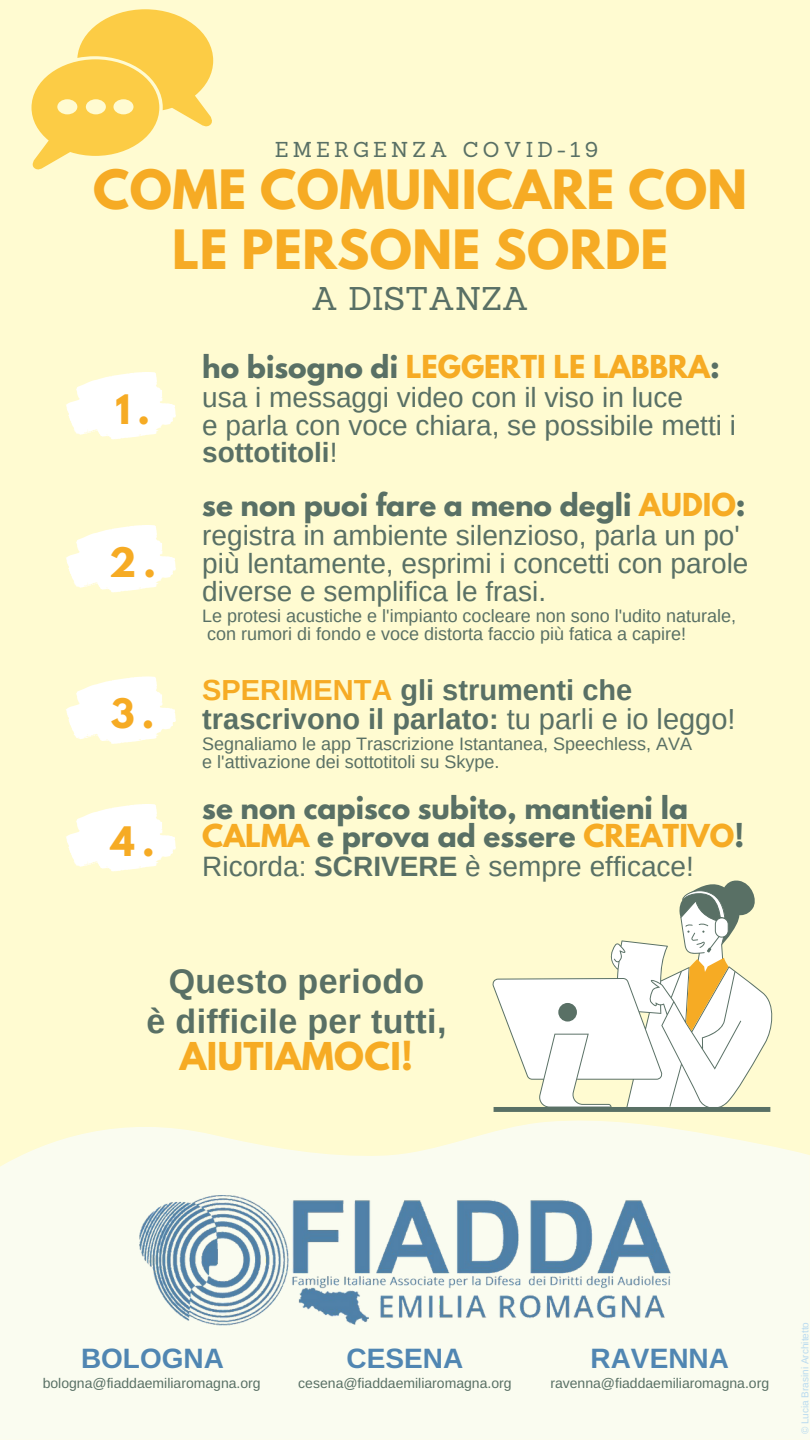
<style>
.page{position:relative;width:810px;height:1440px;background:#fffbd1}
.page>*{position:absolute;margin:0;border:0;box-sizing:border-box;transform-origin:0 0}
.t1{font:700 48px/60px "League Spartan";letter-spacing:.01em;color:#f6ab24;text-align:center}
.t2{font:700 36px "League Spartan";color:#f6ab24}
.t3{font:700 34px/39.8px "Arimo";letter-spacing:.01em;color:#597065;text-align:center}
.t4{font:700 34px "League Spartan";letter-spacing:.01em;color:#f6ab24}
.t5{font:32px "Sanchez";color:#597065}
.t6{font:700 29px/28.5px "Arimo";color:#597065}
.t7{font:28px/27.8px "Arimo";color:#597065}
.t8{font:700 28px/27.8px "League Spartan";color:#597065}
.t9{font:700 28px "League Spartan";color:#f6ab24}
.t10{font:700 28px "Arimo";color:#5086b2}
.t11{font:21px "Sanchez";letter-spacing:.2em;color:#597065}
.t12{font:18px/18px "Arimo";color:#597065}
.t13{font:14px "Arimo";color:#597065}
.t14{font:10px "Arimo";color:#b8daef}
.s1{color:#597065}
.s2{font-weight:700}
.s3{color:#f6ab24}
.s4{font-weight:400}
</style>
<div class="page">
<svg style="left:0;top:1120px;width:810px;height:320px;background:#fafbed"></svg>
<svg style="left:66px;top:372px;width:110px;height:67px"></svg>
<svg style="left:66px;top:525px;width:110px;height:67px"></svg>
<svg style="left:66px;top:804px;width:110px;height:67px"></svg>
<svg style="left:66px;top:676px;width:110px;height:68px"></svg>
<img style="left:139px;top:1195px;width:531px;height:131px">
<svg style="left:31px;top:9px;width:183px;height:161px"></svg>
<svg style="left:699px;top:880px;width:51px;height:8px"></svg>
<svg style="left:493px;top:890px;width:279px;height:219px"></svg>
<svg style="left:494px;top:931px;width:276px;height:181px;fill:#fff"></svg>
<p class="t11" style="left:275px;top:136px;width:325px">EMERGENZA COVID-19</p>
<h1 class="t1" style="left:93px;top:166px;width:655px">COME COMUNICARE CON<br>LE PERSONE SORDE</h1>
<p class="t2" style="left:115px;top:391px;width:36px">1.</p>
<p class="t2" style="left:109px;top:544px;width:48px">2.</p>
<p class="t2" style="left:111px;top:696px;width:45px">3.</p>
<p class="t2" style="left:111px;top:823px;width:45px">4.</p>
<p class="t5" style="left:312px;top:278px;width:219px">A DISTANZA</p>
<p class="t9" style="left:202px;top:352px;width:519px"><span class="s1">ho bisogno di</span> LEGGERTI LE LABBRA<span class="s1">:</span></p>
<p class="t7" style="left:202px;top:383px;width:535px">usa i messaggi video con il viso in luce<br>e parla con voce chiara, se possibile metti i <span class="s2">sottotitoli</span>!</p>
<p class="t8" style="left:202px;top:495px;width:545px">se non puoi fare a meno degli <span class="s3">AUDIO</span>:</p>
<p class="t7" style="left:202px;top:522px;width:548px">registra in ambiente silenzioso, parla un po' più lentamente, esprimi i concetti con parole diverse e semplifica le frasi.</p>
<p class="t12" style="left:202px;top:607px;width:535px">Le protesi acustiche e l'impianto cocleare non sono l'udito naturale, con rumori di fondo e voce distorta faccio più fatica a capire!</p>
<p class="t6" style="left:202px;top:676px;width:535px"><span class="s3">SPERIMENTA</span> gli strumenti che trascrivono il parlato: <span class="s4">tu parli e io leggo!</span></p>
<p class="t12" style="left:202px;top:734px;width:491px">Segnaliamo le app Trascrizione Istantanea, Speechless, AVA e l'attivazione dei sottotitoli su Skype.</p>
<p class="t8" style="left:202px;top:798px;width:543px">se non capisco subito, mantieni la<br><span class="s3">CALMA</span> e prova ad essere <span class="s3">CREATIVO</span>!</p>
<p class="t7" style="left:202px;top:853px;width:493px">Ricorda: <span class="s2">SCRIVERE</span> è sempre efficace!</p>
<p class="t3" style="left:147px;top:961px;width:301px">Questo periodo<br>è difficile per tutti,</p>
<p class="t4" style="left:180px;top:1040px;width:235px">AIUTIAMOCI!</p>
<p class="t10" style="left:81px;top:1343px;width:145px">BOLOGNA</p>
<p class="t10" style="left:347px;top:1343px;width:118px">CESENA</p>
<p class="t10" style="left:591px;top:1343px;width:140px">RAVENNA</p>
<p class="t13" style="left:43px;top:1376px;width:220px">bologna@fiaddaemiliaromagna.org</p>
<p class="t13" style="left:298px;top:1376px;width:215px">cesena@fiaddaemiliaromagna.org</p>
<p class="t13" style="left:550px;top:1376px;width:220px">ravenna@fiaddaemiliaromagna.org</p>
<p class="t14" style="left:799px;top:1434px;width:114px;rotate:-90deg">© Lucia Brasini Architetto</p>
</div>
